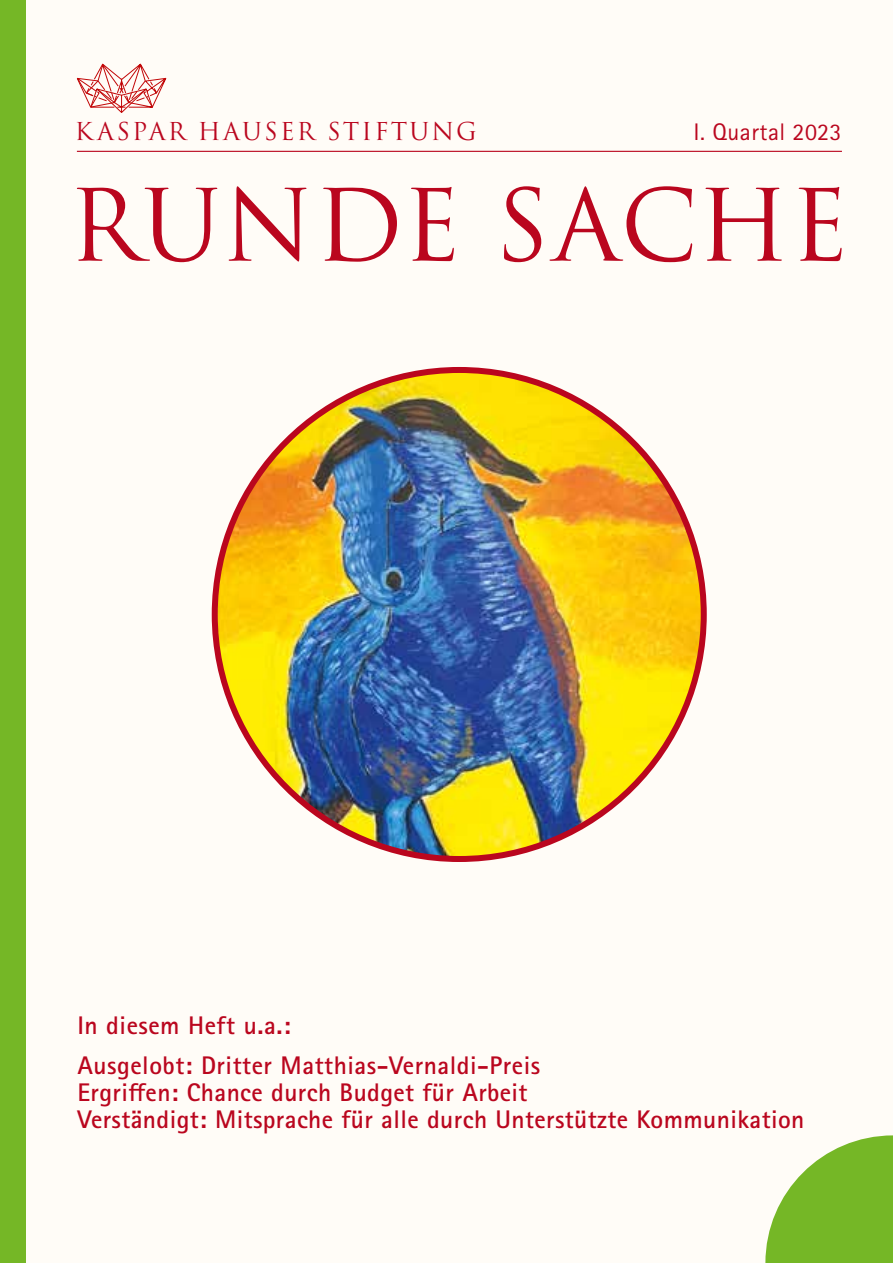
<style>
.page{position:relative;width:893px;height:1263px;background:#fff}
.page>*{position:absolute;margin:0;border:0;box-sizing:border-box;transform-origin:0 0}
.t1{font:700 25.5px/39.8px "Rotis Sans Serif Pro";letter-spacing:.015em;color:#ba061e}
.t2{font:24px "Trajan Pro";letter-spacing:.09em;color:#ba061e}
.t3{font:24px "Rotis Sans Serif Pro";letter-spacing:.02em;color:#ba061e}
</style>
<div class="page">
<div style="left:26px;top:0;width:867px;height:1263px;background:#fffcf7"></div>
<svg style="left:77px;top:64px;width:89px;height:49px"></svg>
<svg style="left:77px;top:186px;width:765px;height:76px"></svg>
<img style="left:215px;top:370px;width:489px;height:489px;border-radius:240px">
<div style="left:0;top:0;width:26px;height:1263px;background:#75b726"></div>
<svg style="left:765px;top:1135px;width:128px;height:128px"></svg>
<hr style="left:77px;top:151px;width:765px;height:1px;background:#ba061e">
<p class="t2" style="left:75px;top:116px;width:403px">KASPAR HAUSER STIFTUNG</p>
<p class="t3" style="left:693px;top:118px;width:150px">I. Quartal 2023</p>
<p class="t1" style="left:77px;top:1005px;width:464px">In diesem Heft u.a.:<br>Ausgelobt: Dritter Matthias-Vernaldi-Preis</p>
<p class="t1" style="left:77px;top:1078px;width:729px;line-height:27px">Ergriffen: Chance durch Budget für Arbeit<br>Verständigt: Mitsprache für alle durch Unterstützte Kommunikation</p>
</div>
